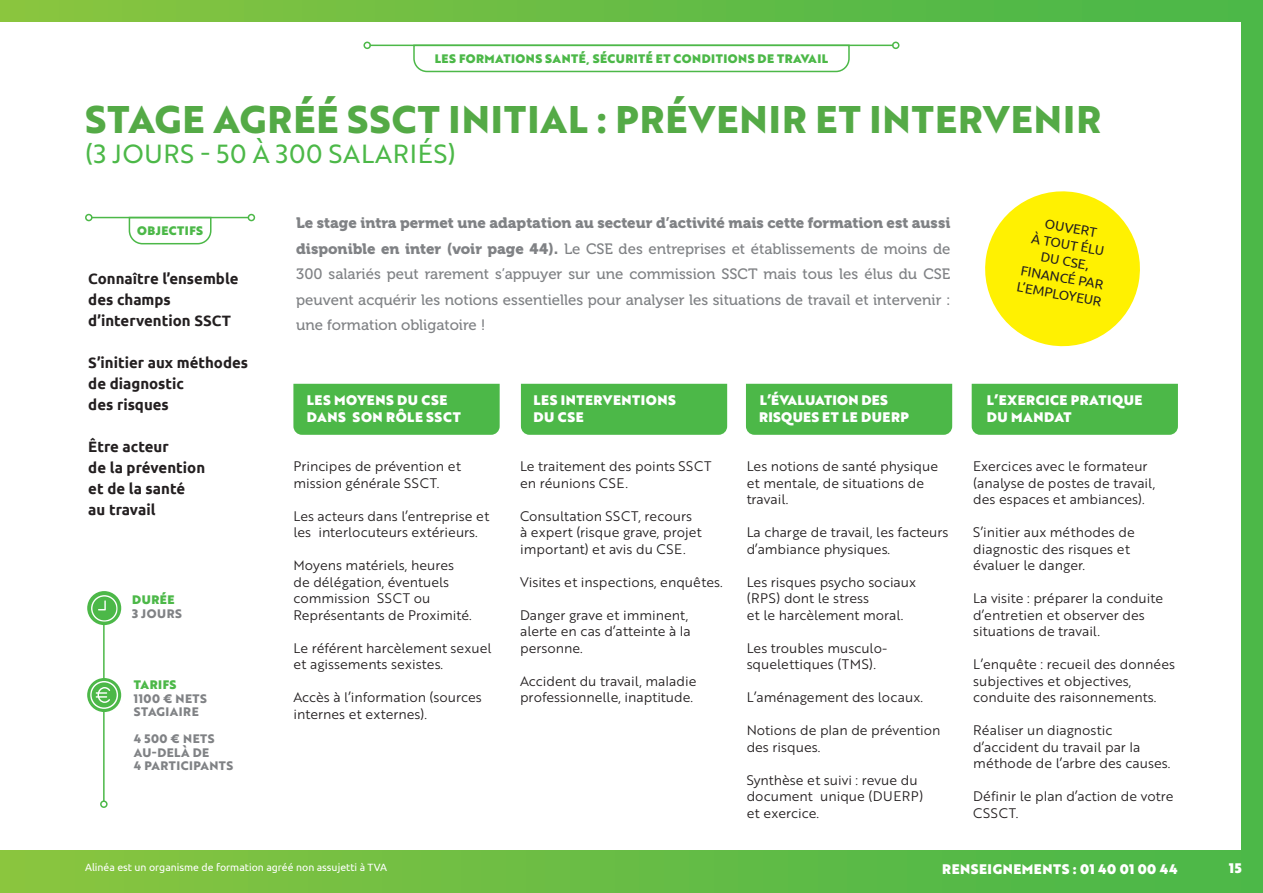
<style>
.page{position:relative;width:1263px;height:893px;background:#fff}
.page>*{position:absolute;margin:0;border:0;box-sizing:border-box;transform-origin:0 0}
.t1{font:700 37.5px "Brother 1816 Extra";letter-spacing:.03em;color:#54aa46}
.t2{font:25.5px "Brother 1816 Regular";letter-spacing:.03em;color:#4cb848}
.t3{font:15px/25.5px "Museo 500";color:#808285;text-align:justify}
.t4{font:700 15px "Ubuntu";color:#231f20}
.t5{font:13.5px/16.5px "Brother 1816 Book";color:#231f20}
.t6{font:13.5px "Brother 1816 Black";letter-spacing:.04em;color:#fff}
.t7{font:13.5px/16.8px "Ubuntu";color:#231f20}
.t8{font:13.5px "Brother 1816 Black";letter-spacing:.02em;color:#fff}
.t9{font:12px "Brother 1816 Black";letter-spacing:.04em;color:#4cb848}
.t10{font:700 12px "Brother 1816 Extra";letter-spacing:.04em;color:#808285}
.t11{font:10.5px "Ubuntu";color:#fff}
.s1{font-family:"Museo 900"}
</style>
<div class="page">
<div style="left:0;top:0;width:1242px;height:21px;background:linear-gradient(to right,#89c440,#47b649)"></div>
<div style="left:0;top:850px;width:1263px;height:43px;background:linear-gradient(to right,#89c440,#47b64a)"></div>
<div style="left:1242px;top:0;width:21px;height:893px;background:#4cb848"></div>
<svg style="left:412px;top:44px;width:438px;height:29px"></svg>
<hr style="left:370px;top:45px;width:523px;height:1px;background:#4cb848">
<div style="left:892px;top:42px;width:7px;height:7px;border:2px solid #4cb848;border-radius:50%"></div>
<div style="left:363px;top:42px;width:8px;height:7px;border:2px solid #4cb848;border-radius:50%"></div>
<div style="left:293px;top:384px;width:207px;height:51px;background:#4cb848"></div>
<div style="left:521px;top:384px;width:206px;height:51px;background:#4cb848"></div>
<div style="left:746px;top:384px;width:206px;height:51px;background:#4cb848"></div>
<div style="left:972px;top:384px;width:206px;height:51px;background:#4cb848"></div>
<div style="left:87px;top:591px;width:34px;height:34px;background:#4cb848;border-radius:50%"></div>
<svg style="left:91px;top:595px;width:27px;height:27px"></svg>
<hr style="left:103px;top:625px;width:2px;height:176px;background:#4cb848">
<div style="left:100px;top:800px;width:8px;height:8px;border:2px solid #4cb848;border-radius:50%"></div>
<div style="left:87px;top:678px;width:34px;height:34px;background:#4cb848;border-radius:50%"></div>
<svg style="left:90px;top:681px;width:28px;height:28px"></svg>
<svg style="left:128px;top:216px;width:84px;height:29px"></svg>
<hr style="left:92px;top:217px;width:156px;height:1px;background:#4cb848">
<div style="left:248px;top:214px;width:7px;height:7px;border:2px solid #4cb848;border-radius:50%"></div>
<div style="left:85px;top:214px;width:8px;height:7px;border:2px solid #4cb848;border-radius:50%"></div>
<svg style="left:985px;top:191px;width:155px;height:156px"></svg>
<p class="t9" style="left:435px;top:49px;width:395px">LES FORMATIONS SANTÉ, SÉCURITÉ ET CONDITIONS DE TRAVAIL</p>
<p class="t1" style="left:85px;top:91px;width:1018px">STAGE AGRÉÉ SSCT INITIAL : PRÉVENIR ET INTERVENIR</p>
<p class="t2" style="left:85px;top:135px;width:372px">(3 JOURS - 50 À 300 SALARIÉS)</p>
<p class="t3" style="left:296px;top:210px;width:656px"><span class="s1">Le stage intra permet une adaptation au secteur d’activité mais cette formation est aussi disponible en inter (voir page 44).</span> Le CSE des entreprises et établissements de moins de 300 salariés peut rarement s’appuyer sur une commission SSCT mais tous les élus du CSE peuvent acquérir les notions essentielles pour analyser les situations de travail et intervenir : une formation obligatoire !</p>
<p class="t9" style="left:137px;top:221px;width:68px">OBJECTIFS</p>
<p class="t7" style="left:1046px;top:215px;width:54px;rotate:10deg">OUVERT</p>
<p class="t7" style="left:1033px;top:229px;width:75px;rotate:10deg">À TOUT ÉLU</p>
<p class="t7" style="left:1042px;top:248px;width:50px;rotate:10deg">DU CSE,</p>
<p class="t7" style="left:1021px;top:261px;width:87px;rotate:10deg">FINANCÉ PAR<br>L’EMPLOYEUR</p>
<p class="t4" style="left:88px;top:270px;width:152px">Connaître l’ensemble</p>
<p class="t4" style="left:88px;top:291px;width:84px">des champs</p>
<p class="t4" style="left:88px;top:312px;width:144px">d’intervention SSCT</p>
<p class="t4" style="left:88px;top:354px;width:161px">S’initier aux méthodes</p>
<p class="t4" style="left:88px;top:375px;width:97px">de diagnostic</p>
<p class="t4" style="left:88px;top:396px;width:82px">des risques</p>
<p class="t4" style="left:88px;top:438px;width:82px">Être acteur</p>
<p class="t4" style="left:88px;top:459px;width:118px">de la prévention</p>
<p class="t4" style="left:88px;top:480px;width:98px">et de la santé</p>
<p class="t4" style="left:88px;top:501px;width:69px">au travail</p>
<p class="t8" style="left:760px;top:390px;width:129px">L’ÉVALUATION DES</p>
<p class="t6" style="left:759px;top:406px;width:151px">RISQUES ET LE DUERP</p>
<p class="t5" style="left:747px;top:458px;width:193px">Les notions de santé physique et mentale, de situations de travail.</p>
<p class="t5" style="left:747px;top:524px;width:203px">La charge de travail, les facteurs d’ambiance physiques.</p>
<p class="t5" style="left:747px;top:573px;width:171px">Les risques psycho sociaux (RPS) dont le stress</p>
<p class="t5" style="left:747px;top:606px;width:158px">et le harcèlement moral.</p>
<p class="t5" style="left:747px;top:639px;width:142px">Les troubles musculo&shy;squelettiques (TMS).</p>
<p class="t5" style="left:747px;top:689px;width:178px">L’aménagement des locaux.</p>
<p class="t5" style="left:747px;top:722px;width:195px">Notions de plan de prévention des risques.</p>
<p class="t5" style="left:747px;top:771px;width:178px">Synthèse et suivi : revue du document unique (DUERP)</p>
<p class="t5" style="left:747px;top:804px;width:74px">et exercice.</p>
<p class="t6" style="left:987px;top:390px;width:157px">L’EXERCICE PRATIQUE</p>
<p class="t6" style="left:987px;top:406px;width:86px">DU MANDAT</p>
<p class="t5" style="left:973px;top:458px;width:184px">Exercices avec le formateur (analyse de postes de travail, des espaces et ambiances).</p>
<p class="t5" style="left:973px;top:524px;width:163px">S’initier aux méthodes de diagnostic des risques et évaluer le danger.</p>
<p class="t5" style="left:973px;top:590px;width:191px">La visite : préparer la conduite d’entretien et observer des situations de travail.</p>
<p class="t5" style="left:973px;top:656px;width:203px">L’enquête : recueil des données subjectives et objectives, conduite des raisonnements.</p>
<p class="t5" style="left:973px;top:722px;width:199px">Réaliser un diagnostic d’accident du travail par la méthode de l’arbre des causes.</p>
<p class="t5" style="left:973px;top:788px;width:202px">Définir le plan d’action de votre<br>CSSCT.</p>
<p class="t6" style="left:307px;top:390px;width:142px">LES MOYENS DU CSE</p>
<p class="t6" style="left:307px;top:406px;width:155px">DANS SON RÔLE SSCT</p>
<p class="t5" style="left:293px;top:458px;width:169px">Principes de prévention et mission générale SSCT.</p>
<p class="t5" style="left:293px;top:507px;width:197px">Les acteurs dans l’entreprise et les interlocuteurs extérieurs.</p>
<p class="t5" style="left:293px;top:557px;width:180px">Moyens matériels, heures de délégation, éventuels commission SSCT ou<br>Représentants de Proximité.</p>
<p class="t5" style="left:293px;top:639px;width:200px">Le référent harcèlement sexuel et agissements sexistes.</p>
<p class="t5" style="left:293px;top:689px;width:190px">Accès à l’information (sources internes et externes).</p>
<p class="t6" style="left:533px;top:390px;width:144px">LES INTERVENTIONS</p>
<p class="t6" style="left:533px;top:406px;width:52px">DU CSE</p>
<p class="t5" style="left:520px;top:458px;width:193px">Le traitement des points SSCT en réunions CSE.</p>
<p class="t5" style="left:520px;top:507px;width:183px">Consultation SSCT, recours à expert (risque grave, projet important) et avis du CSE.</p>
<p class="t5" style="left:520px;top:573px;width:204px">Visites et inspections, enquêtes.</p>
<p class="t5" style="left:520px;top:606px;width:172px">Danger grave et imminent, alerte en cas d’atteinte à la personne.</p>
<p class="t5" style="left:520px;top:672px;width:178px">Accident du travail, maladie professionnelle, inaptitude.</p>
<p class="t9" style="left:132px;top:591px;width:44px">DURÉE</p>
<p class="t10" style="left:132px;top:604px;width:51px">3 JOURS</p>
<p class="t9" style="left:134px;top:676px;width:44px">TARIFS</p>
<p class="t10" style="left:134px;top:689px;width:75px">1100 € NETS</p>
<p class="t10" style="left:134px;top:703px;width:66px">STAGIAIRE</p>
<p class="t10" style="left:134px;top:730px;width:82px">4 500 € NETS</p>
<p class="t10" style="left:134px;top:743px;width:77px">AU-DELÀ DE</p>
<p class="t10" style="left:134px;top:757px;width:101px">4 PARTICIPANTS</p>
<p class="t11" style="left:85px;top:861px;width:303px">Alinéa est un organisme de formation agréé non assujetti à TVA</p>
<p class="t6" style="left:942px;top:858px;width:237px">RENSEIGNEMENTS : 01 40 01 00 44</p>
<p class="t6" style="left:1229px;top:858px;width:14px">15</p>
</div>
